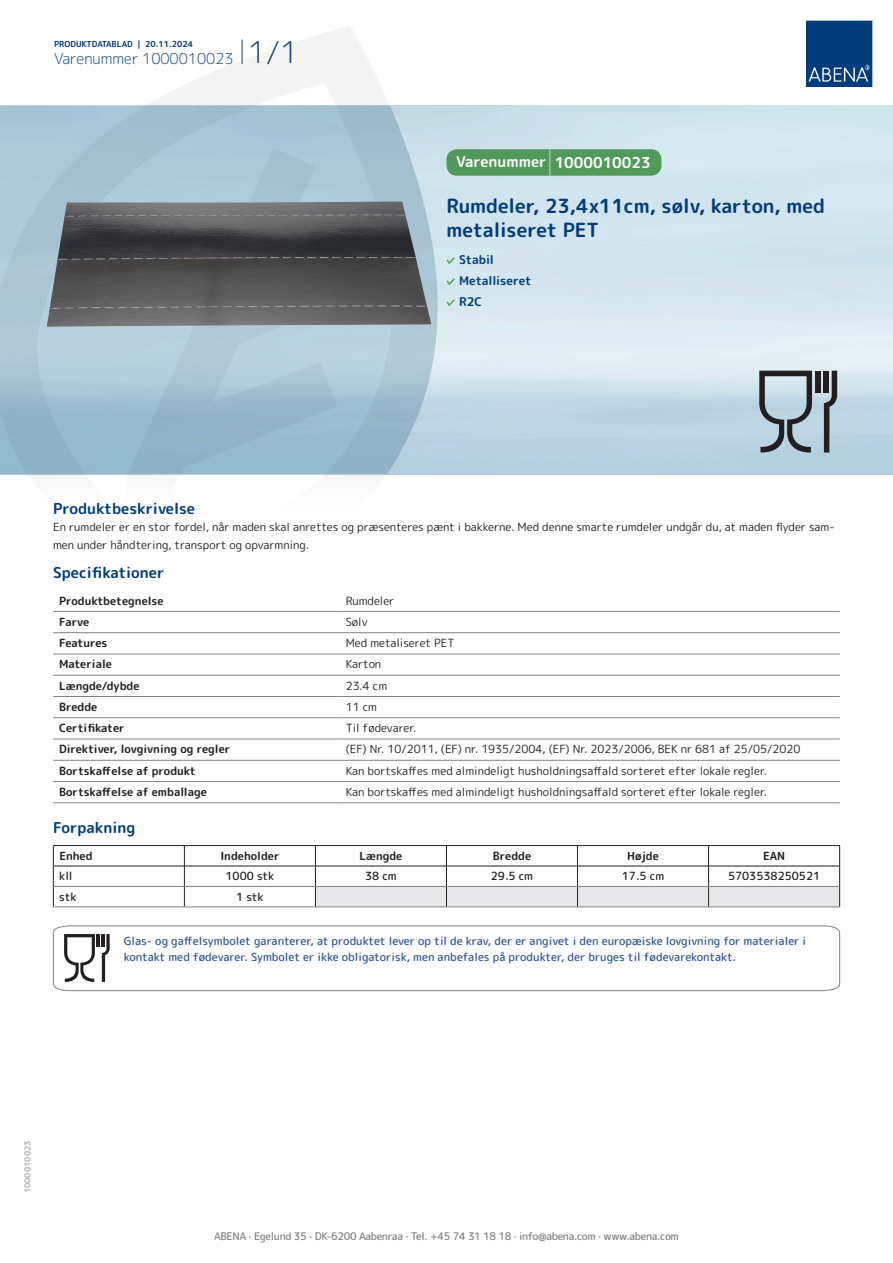
<style>
.page{position:relative;width:893px;height:1263px;background:#fff}
.page>*{position:absolute;margin:0;border:0;box-sizing:border-box;transform-origin:0 0}
.t1{font:700 19.5px/24px "Rounded Mplus 1 c";color:#013d7d}
.t2{font:700 15px "Rounded Mplus 1 c";color:#013d7d}
.t3{font:300 15px "Rounded Mplus 1 c";color:#013d7d}
.t4{font:700 15px "Rounded Mplus 1 c";color:#fff}
.t5{font:700 12px/21px "Rounded Mplus 1 c";letter-spacing:-.005em;color:#013d7d}
.t6{font:11.25px/18px "Rounded Mplus 1 c";color:#231f20}
.t7{font:500 11.25px/16.5px "Rounded Mplus 1 c";color:#305691}
.t8{font:700 11.25px "Rounded Mplus 1 c";color:#231f20}
.t9{font:500 11.25px "Rounded Mplus 1 c";color:#231f20}
.t10{font:500 10.5px "Rounded Mplus 1 c";letter-spacing:-.03em;color:#808285}
.t11{font:700 8.25px "Rounded Mplus 1 c";color:#013d7d}
.t12{font:700 8.25px "Rounded Mplus 1 c";color:#b2b3b7}
.s1{font-size:30px}
.s2{font-size:25.5px}
</style>
<div class="page">
<img style="left:439px;top:106px;width:454px;height:368px">
<svg style="left:0;top:26px;width:439px;height:449px"></svg>
<svg style="left:0;top:106px;width:438px;height:368px"></svg>
<svg style="left:242px;top:40px;width:1px;height:24px"></svg>
<svg style="left:806px;top:20px;width:67px;height:67px"></svg>
<img style="left:47px;top:202px;width:384px;height:125px">
<hr style="left:53px;top:611px;width:287px;height:1px;background:#808285">
<hr style="left:340px;top:611px;width:500px;height:1px;background:#808285">
<hr style="left:53px;top:632px;width:287px;height:1px;background:#808285">
<hr style="left:340px;top:632px;width:500px;height:1px;background:#808285">
<hr style="left:53px;top:654px;width:287px;height:1px;background:#808285">
<hr style="left:340px;top:654px;width:500px;height:1px;background:#808285">
<hr style="left:53px;top:675px;width:287px;height:1px;background:#808285">
<hr style="left:340px;top:675px;width:500px;height:1px;background:#808285">
<hr style="left:53px;top:696px;width:287px;height:1px;background:#808285">
<hr style="left:340px;top:696px;width:500px;height:1px;background:#808285">
<hr style="left:53px;top:717px;width:287px;height:1px;background:#808285">
<hr style="left:340px;top:717px;width:500px;height:1px;background:#808285">
<hr style="left:53px;top:739px;width:287px;height:1px;background:#808285">
<hr style="left:340px;top:739px;width:500px;height:1px;background:#808285">
<hr style="left:53px;top:760px;width:287px;height:1px;background:#808285">
<hr style="left:340px;top:760px;width:500px;height:1px;background:#808285">
<hr style="left:53px;top:781px;width:287px;height:1px;background:#808285">
<hr style="left:340px;top:781px;width:500px;height:1px;background:#808285">
<hr style="left:53px;top:802px;width:287px;height:1px;background:#808285">
<hr style="left:340px;top:802px;width:500px;height:1px;background:#808285">
<hr style="left:53px;top:845px;width:131px;height:1px;background:#231f20">
<hr style="left:184px;top:845px;width:131px;height:1px;background:#231f20">
<hr style="left:315px;top:845px;width:131px;height:1px;background:#231f20">
<hr style="left:446px;top:845px;width:131px;height:1px;background:#231f20">
<hr style="left:577px;top:845px;width:132px;height:1px;background:#231f20">
<hr style="left:709px;top:845px;width:131px;height:1px;background:#231f20">
<hr style="left:53px;top:866px;width:131px;height:1px;background:#231f20">
<hr style="left:184px;top:866px;width:131px;height:1px;background:#231f20">
<svg style="left:53px;top:846px;width:1px;height:61px"></svg>
<svg style="left:184px;top:846px;width:1px;height:61px"></svg>
<svg style="left:315px;top:846px;width:525px;height:61px"></svg>
<hr style="left:54px;top:886px;width:130px;height:1px;background:#808285">
<hr style="left:184px;top:886px;width:131px;height:1px;background:#808285">
<hr style="left:315px;top:886px;width:131px;height:1px;background:#808285">
<hr style="left:446px;top:886px;width:131px;height:1px;background:#808285">
<hr style="left:577px;top:886px;width:132px;height:1px;background:#808285">
<hr style="left:709px;top:886px;width:130px;height:1px;background:#808285">
<hr style="left:53px;top:907px;width:131px;height:1px;background:#808285">
<hr style="left:184px;top:907px;width:131px;height:1px;background:#808285">
<hr style="left:315px;top:907px;width:131px;height:1px;background:#808285">
<hr style="left:446px;top:907px;width:131px;height:1px;background:#808285">
<hr style="left:577px;top:907px;width:132px;height:1px;background:#808285">
<hr style="left:709px;top:907px;width:131px;height:1px;background:#808285">
<svg style="left:53px;top:925px;width:787px;height:66px"></svg>
<svg style="left:824px;top:371px;width:13px;height:81px"></svg>
<div style="left:815px;top:371px;width:5px;height:22px;background:#231f20"></div>
<div style="left:823px;top:371px;width:6px;height:22px;background:#231f20"></div>
<svg style="left:759px;top:371px;width:53px;height:81px"></svg>
<svg style="left:446px;top:257px;width:9px;height:7px"></svg>
<svg style="left:446px;top:278px;width:9px;height:7px"></svg>
<svg style="left:446px;top:299px;width:9px;height:7px"></svg>
<div style="left:446px;top:149px;width:215px;height:27px;background:#52995c;border-radius:10px"></div>
<p class="t11" style="left:54px;top:38px;width:141px">PRODUKTDATABLAD | 20.11.2024</p>
<h2 class="t3" style="left:54px;top:48px;width:246px">Varenummer 1000010023 <span class="s1">1/1</span></h2>
<h2 class="t4" style="left:456px;top:152px;width:196px">Varenummer <span class="s2">|</span> 1000010023</h2>
<h1 class="t1" style="left:446px;top:194px;width:380px">Rumdeler, 23,4x11cm, sølv, karton, med metaliseret PET</h1>
<p class="t5" style="left:459px;top:249px;width:74px">Stabil<br>Metalliseret<br>R2C</p>
<h2 class="t2" style="left:53px;top:498px;width:143px">Produktbeskrivelse</h2>
<p class="t6" style="left:53px;top:517px;width:783px">En rumdeler er en stor fordel, når maden skal anrettes og præsenteres pænt i bakkerne. Med denne smarte rumdeler undgår du, at maden flyder sam&shy;men under håndtering, transport og opvarmning.</p>
<h2 class="t2" style="left:53px;top:562px;width:113px">Specifikationer</h2>
<p class="t8" style="left:59px;top:592px;width:106px">Produktbetegnelse</p>
<p class="t6" style="left:346px;top:591px;width:50px">Rumdeler</p>
<p class="t8" style="left:59px;top:614px;width:32px">Farve</p>
<p class="t6" style="left:346px;top:613px;width:23px">Sølv</p>
<p class="t8" style="left:59px;top:635px;width:50px">Features</p>
<p class="t6" style="left:346px;top:634px;width:110px">Med metaliseret PET</p>
<p class="t8" style="left:59px;top:656px;width:54px">Materiale</p>
<p class="t6" style="left:346px;top:655px;width:37px">Karton</p>
<p class="t8" style="left:59px;top:678px;width:82px">Længde/dybde</p>
<p class="t6" style="left:346px;top:676px;width:43px">23.4 cm</p>
<p class="t8" style="left:59px;top:699px;width:40px">Bredde</p>
<p class="t6" style="left:346px;top:698px;width:33px">11 cm</p>
<p class="t8" style="left:59px;top:720px;width:67px">Certifikater</p>
<p class="t6" style="left:346px;top:719px;width:72px">Til fødevarer.</p>
<p class="t8" style="left:59px;top:741px;width:173px">Direktiver, lovgivning og regler</p>
<p class="t6" style="left:346px;top:740px;width:456px">(EF) Nr. 10/2011, (EF) nr. 1935/2004, (EF) Nr. 2023/2006, BEK nr 681 af 25/05/2020</p>
<p class="t8" style="left:59px;top:763px;width:138px">Bortskaffelse af produkt</p>
<p class="t6" style="left:346px;top:762px;width:423px">Kan bortskaffes med almindeligt husholdningsaffald sorteret efter lokale regler.</p>
<p class="t8" style="left:59px;top:784px;width:149px">Bortskaffelse af emballage</p>
<p class="t6" style="left:346px;top:783px;width:423px">Kan bortskaffes med almindeligt husholdningsaffald sorteret efter lokale regler.</p>
<h2 class="t2" style="left:53px;top:817px;width:84px">Forpakning</h2>
<p class="t8" style="left:59px;top:848px;width:35px">Enhed</p>
<p class="t8" style="left:220px;top:848px;width:61px">Indeholder</p>
<p class="t8" style="left:359px;top:848px;width:44px">Længde</p>
<p class="t8" style="left:493px;top:848px;width:40px">Bredde</p>
<p class="t8" style="left:627px;top:848px;width:33px">Højde</p>
<p class="t8" style="left:763px;top:848px;width:24px">EAN</p>
<p class="t9" style="left:59px;top:868px;width:15px">kll</p>
<p class="t9" style="left:226px;top:868px;width:50px">1000 stk</p>
<p class="t9" style="left:365px;top:868px;width:33px">38 cm</p>
<p class="t9" style="left:491px;top:868px;width:44px">29.5 cm</p>
<p class="t9" style="left:622px;top:868px;width:44px">17.5 cm</p>
<p class="t9" style="left:728px;top:868px;width:94px">5703538250521</p>
<p class="t9" style="left:59px;top:889px;width:19px">stk</p>
<p class="t9" style="left:236px;top:889px;width:29px">1 stk</p>
<p class="t7" style="left:124px;top:932px;width:684px">Glas- og gaffelsymbolet garanterer, at produktet lever op til de krav, der er angivet i den europæiske lovgivning for materialer i kontakt med fødevarer. Symbolet er ikke obligatorisk, men anbefales på produkter, der bruges til fødevarekontakt.</p>
<p class="t12" style="left:22px;top:1193px;width:54px;rotate:-90deg">1000010023</p>
<p class="t10" style="left:214px;top:1229px;width:466px">ABENA · Egelund 35 · DK-6200 Aabenraa · Tel. +45 74 31 18 18 · info@abena.com · www.abena.com</p>
</div>
